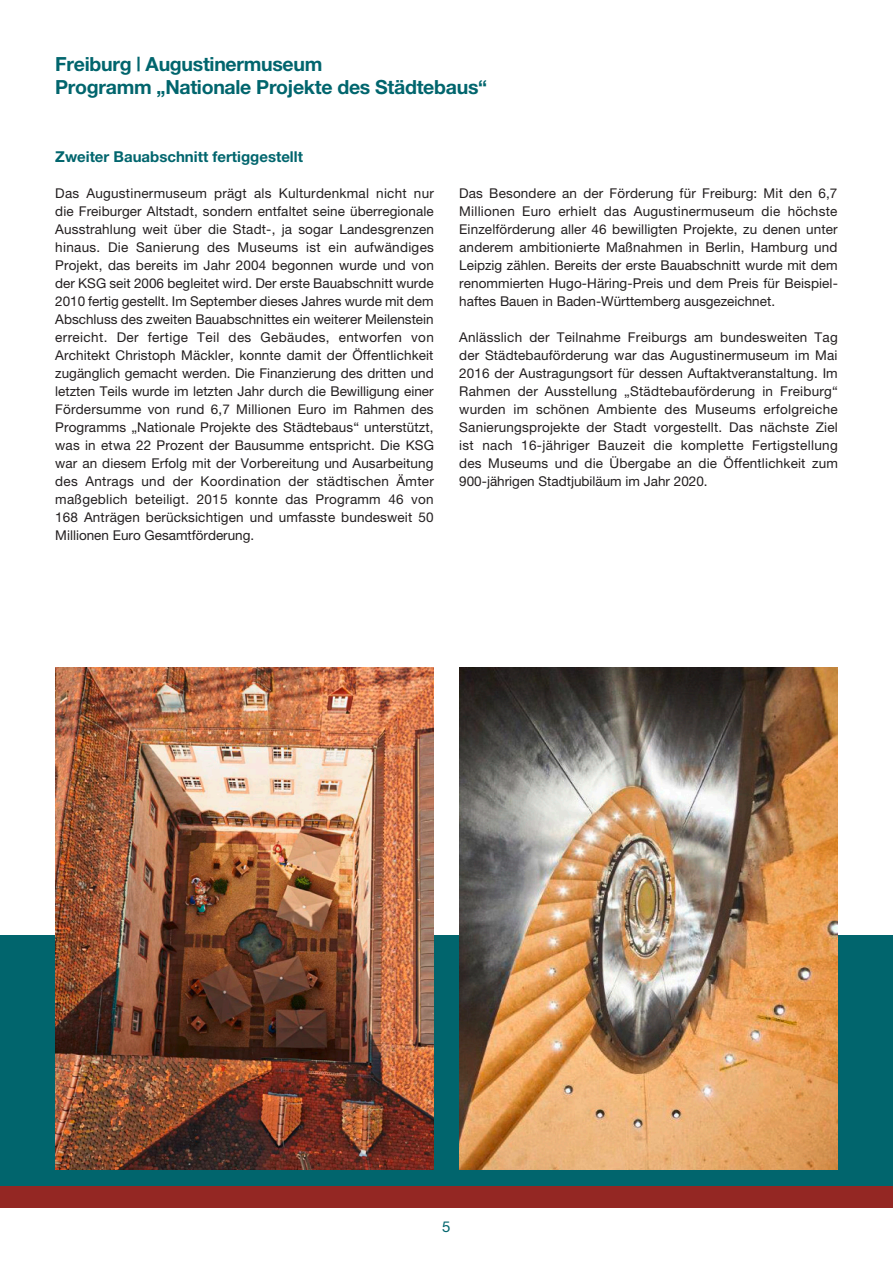
<style>
.page{position:relative;width:893px;height:1263px;background:#fff}
.page>*{position:absolute;margin:0;border:0;box-sizing:border-box;transform-origin:0 0}
.t1{font:700 19.5px/23.4px "Helvetica Neue";letter-spacing:-.015em;color:#01656d}
.t2{font:700 15px "Helvetica Neue";color:#01656d}
.t3{font:15px "Helvetica Neue";color:#01656d}
.t4{font:13.5px/18px "Helvetica Neue";color:#231f20;text-align:justify}
</style>
<div class="page">
<div style="left:0;top:935px;width:893px;height:253px;background:#01656d"></div>
<img style="left:55px;top:668px;width:379px;height:501px">
<img style="left:459px;top:668px;width:379px;height:501px">
<div style="left:0;top:1186px;width:893px;height:22px;background:#942723"></div>
<h1 class="t1" style="left:55px;top:51px;width:433px">Freiburg | Augustinermuseum<br>Programm „Nationale Projekte des Städtebaus“</h1>
<p class="t2" style="left:55px;top:147px;width:249px">Zweiter Bauabschnitt fertiggestellt</p>
<p class="t4" style="left:55px;top:184px;width:380px">Das Augustinermuseum prägt als Kulturdenkmal nicht nur die Freiburger Altstadt, sondern entfaltet seine überregionale Ausstrahlung weit über die Stadt-, ja sogar Landesgrenzen hinaus. Die Sanierung des Museums ist ein aufwändiges Projekt, das bereits im Jahr 2004 begonnen wurde und von der KSG seit 2006 begleitet wird. Der erste Bauabschnitt wurde 2010 fertig gestellt. Im September dieses Jahres wurde mit dem Abschluss des zweiten Bauabschnittes ein weiterer Meilenstein erreicht. Der fertige Teil des Gebäudes, entworfen von Architekt Christoph Mäckler, konnte damit der Öffentlichkeit zugänglich gemacht werden. Die Finanzierung des dritten und letzten Teils wurde im letzten Jahr durch die Bewilligung einer Fördersumme von rund 6,7 Millionen Euro im Rahmen des Programms „Nationale Projekte des Städtebaus“ unterstützt, was in etwa 22 Prozent der Bausumme entspricht. Die KSG war an diesem Erfolg mit der Vorbereitung und Ausarbeitung des Antrags und der Koordination der städtischen Ämter maßgeblich beteiligt. 2015 konnte das Programm 46 von 168 Anträgen berücksichtigen und umfasste bundesweit 50<br>Millionen Euro Gesamtförderung.</p>
<p class="t4" style="left:459px;top:184px;width:380px">Das Besondere an der Förderung für Freiburg: Mit den 6,7<br>Millionen Euro erhielt das Augustinermuseum die höchste Einzelförderung aller 46 bewilligten Projekte, zu denen unter anderem ambitionierte Maßnahmen in Berlin, Hamburg und Leipzig zählen. Bereits der erste Bauabschnitt wurde mit dem renommierten Hugo-Häring-Preis und dem Preis für Beispiel&shy;haftes Bauen in Baden-Württemberg ausgezeichnet.</p>
<p class="t4" style="left:459px;top:328px;width:380px">Anlässlich der Teilnahme Freiburgs am bundesweiten Tag der Städtebauförderung war das Augustinermuseum im Mai 2016 der Austragungsort für dessen Auftaktveranstaltung. Im Rahmen der Ausstellung „Städtebauförderung in Freiburg“ wurden im schönen Ambiente des Museums erfolgreiche Sanierungsprojekte der Stadt vorgestellt. Das nächste Ziel ist nach 16-jähriger Bauzeit die komplette Fertigstellung des Museums und die Übergabe an die Öffentlichkeit zum 900-jährigen Stadtjubiläum im Jahr 2020.</p>
<p class="t3" style="left:442px;top:1218px;width:10px">5</p>
</div>
